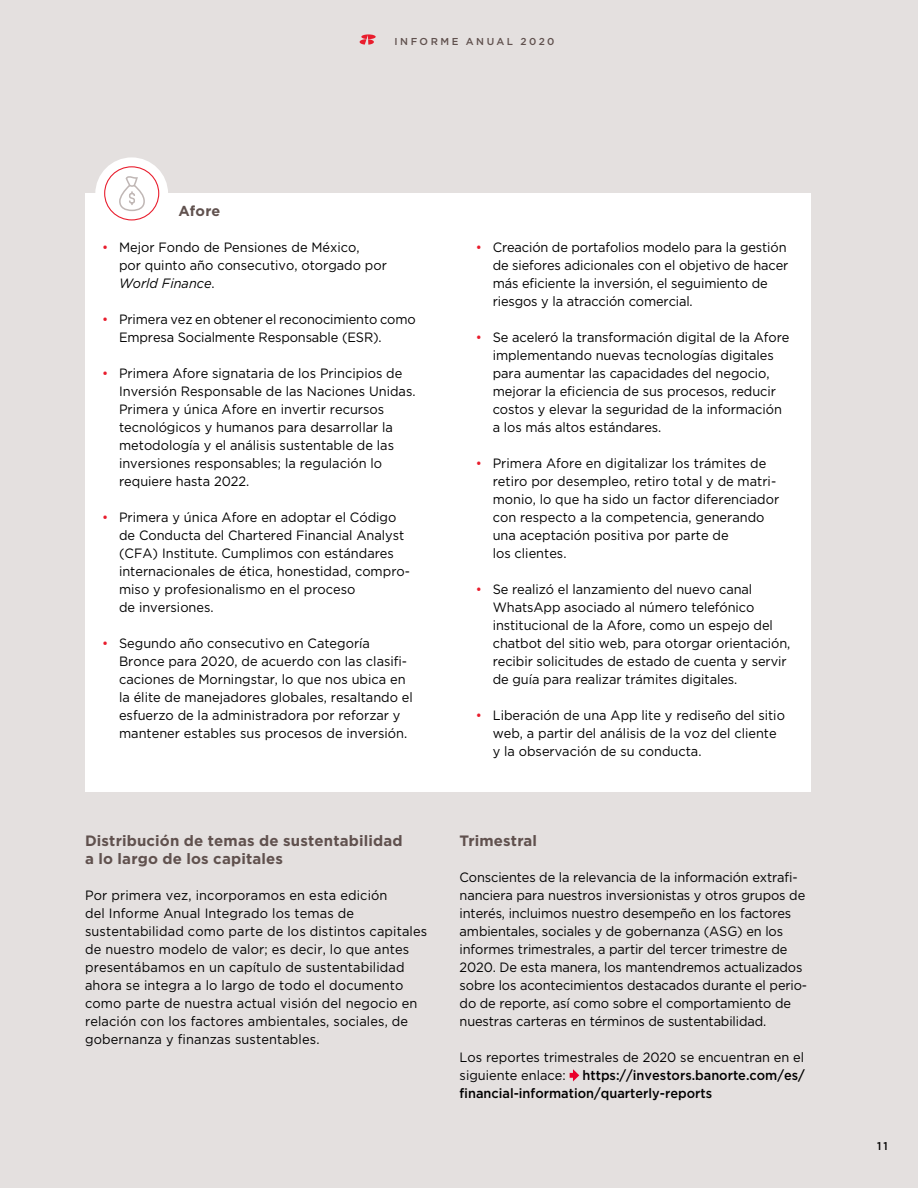
<style>
.page{position:relative;width:918px;height:1188px;background:#e4e0df}
.page>*{position:absolute;margin:0;border:0;box-sizing:border-box;transform-origin:0 0}
.t1{font:700 15px/18px "Gotham";letter-spacing:.01em;color:#60514e}
.t2{font:700 14.4px "Gotham";letter-spacing:.01em;color:#60514e}
.t3{font:13.5px/18px "Gotham";color:#000;scale:.95 1}
.t4{font:500 13.5px/18px "Gotham";color:#000;text-align:justify;scale:.95 1}
.t5{font:500 11.25px "Gotham";color:#000;scale:.95 1}
.t6{font:500 10.05px "Gotham";letter-spacing:.245em;color:#60514e}
.s1{color:#e91d2d}
.s2{font-style:italic}
.s3{font-weight:400}
</style>
<div class="page">
<div style="left:95px;top:157px;width:73px;height:73px;background:#fff;border-radius:50%"></div>
<div style="left:85px;top:193px;width:726px;height:599px;background:#fff"></div>
<div style="left:104px;top:166px;width:55px;height:54px;border:1px solid #e91d2d;border-radius:50%"></div>
<svg style="left:570px;top:1069px;width:9px;height:12px"></svg>
<svg style="left:119px;top:176px;width:26px;height:35px"></svg>
<svg style="left:360px;top:34px;width:16px;height:11px"></svg>
<p class="t6" style="left:395px;top:35px;width:162px">INFORME ANUAL 2020</p>
<p class="t2" style="left:179px;top:201px;width:43px">Afore</p>
<p class="t3" style="left:119px;top:238px;width:284px;text-indent:-17px"><span class="s1">•</span> Mejor Fondo de Pensiones de México,<br>por quinto año consecutivo, otorgado por<br><span class="s2">World Finance</span>.</p>
<p class="t3" style="left:119px;top:310px;width:314px;text-indent:-17px"><span class="s1">•</span> Primera vez en obtener el reconocimiento como<br>Empresa Socialmente Responsable (ESR).</p>
<p class="t3" style="left:119px;top:364px;width:314px;text-indent:-17px"><span class="s1">•</span> Primera Afore signataria de los Principios de Inversión Responsable de las Naciones Unidas.<br>Primera y única Afore en invertir recursos tecnológicos y humanos para desarrollar la metodología y el análisis sustentable de las inversiones responsables; la regulación lo requiere hasta 2022.</p>
<p class="t3" style="left:119px;top:508px;width:308px;text-indent:-17px"><span class="s1">•</span> Primera y única Afore en adoptar el Código de Conducta del Chartered Financial Analyst (CFA) Institute. Cumplimos con estándares internacionales de ética, honestidad, compro&shy;miso y profesionalismo en el proceso<br>de inversiones.</p>
<p class="t3" style="left:119px;top:634px;width:311px;text-indent:-17px"><span class="s1">•</span> Segundo año consecutivo en Categoría Bronce para 2020, de acuerdo con las clasifi&shy;caciones de Morningstar, lo que nos ubica en la élite de manejadores globales, resaltando el esfuerzo de la administradora por reforzar y mantener estables sus procesos de inversión.</p>
<p class="t1" style="left:85px;top:832px;width:319px">Distribución de temas de sustentabilidad a lo largo de los capitales</p>
<p class="t3" style="left:85px;top:886px;width:362px">Por primera vez, incorporamos en esta edición<br>del Informe Anual Integrado los temas de sustentabilidad como parte de los distintos capitales de nuestro modelo de valor; es decir, lo que antes presentábamos en un capítulo de sustentabilidad ahora se integra a lo largo de todo el documento como parte de nuestra actual visión del negocio en relación con los factores ambientales, sociales, de gobernanza y finanzas sustentables.</p>
<p class="t3" style="left:493px;top:238px;width:313px;text-indent:-17px"><span class="s1">•</span> Creación de portafolios modelo para la gestión de siefores adicionales con el objetivo de hacer más eficiente la inversión, el seguimiento de riesgos y la atracción comercial.</p>
<p class="t3" style="left:493px;top:328px;width:314px;text-indent:-17px"><span class="s1">•</span> Se aceleró la transformación digital de la Afore implementando nuevas tecnologías digitales para aumentar las capacidades del negocio, mejorar la eficiencia de sus procesos, reducir costos y elevar la seguridad de la información a los más altos estándares.</p>
<p class="t3" style="left:493px;top:454px;width:303px;text-indent:-17px"><span class="s1">•</span> Primera Afore en digitalizar los trámites de retiro por desempleo, retiro total y de matri&shy;monio, lo que ha sido un factor diferenciador con respecto a la competencia, generando una aceptación positiva por parte de<br>los clientes.</p>
<p class="t3" style="left:493px;top:580px;width:315px;text-indent:-17px"><span class="s1">•</span> Se realizó el lanzamiento del nuevo canal WhatsApp asociado al número telefónico institucional de la Afore, como un espejo del chatbot del sitio web, para otorgar orientación, recibir solicitudes de estado de cuenta y servir de guía para realizar trámites digitales.</p>
<p class="t3" style="left:493px;top:706px;width:309px;text-indent:-17px"><span class="s1">•</span> Liberación de una App lite y rediseño del sitio web, a partir del análisis de la voz del cliente y la observación de su conducta.</p>
<p class="t1" style="left:460px;top:832px;width:79px">Trimestral</p>
<p class="t3" style="left:460px;top:868px;width:367px">Conscientes de la relevancia de la información extrafi&shy;nanciera para nuestros inversionistas y otros grupos de interés, incluimos nuestro desempeño en los factores ambientales, sociales y de gobernanza (ASG) en los informes trimestrales, a partir del tercer trimestre de 2020. De esta manera, los mantendremos actualizados sobre los acontecimientos destacados durante el perio&shy;do de reporte, así como sobre el comportamiento de nuestras carteras en términos de sustentabilidad.</p>
<p class="t4" style="left:460px;top:1048px;width:365px"><span class="s3">Los reportes trimestrales de 2020 se encuentran en el siguiente enlace:</span> https://investors.banorte.com/es/ financial-information/quarterly-reports</p>
<p class="t5" style="left:877px;top:1138px;width:13px">11</p>
</div>
